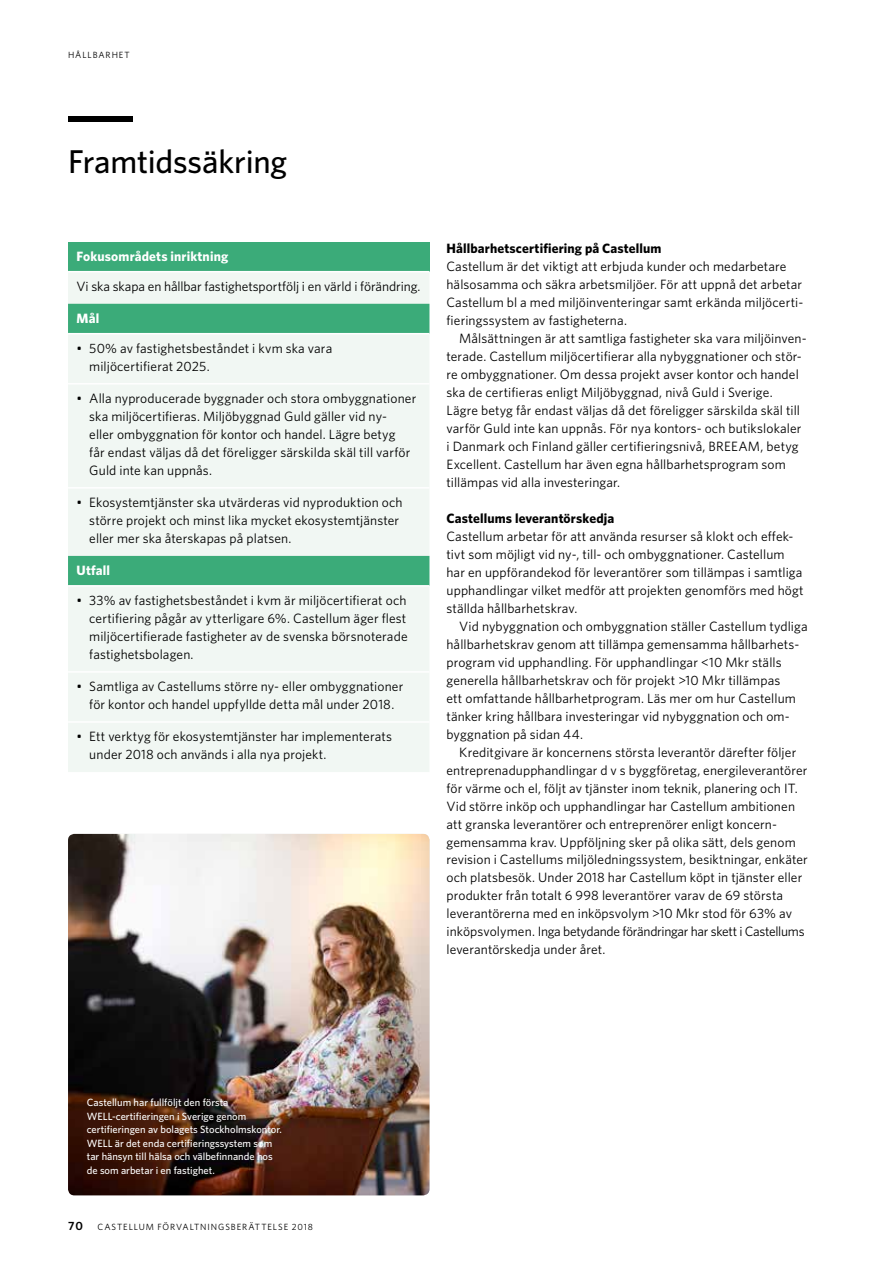
<style>
.page{position:relative;width:893px;height:1263px;background:#fff}
.page>*{position:absolute;margin:0;border:0;box-sizing:border-box;transform-origin:0 0}
.t1{font:500 33px "Whitney";letter-spacing:-.005em;color:#000}
.t2{font:13.5px/18px "Whitney";letter-spacing:.01em;color:#000}
.t3{font:700 13.5px "Whitney";letter-spacing:.01em;color:#000}
.t4{font:700 13.5px "Whitney";letter-spacing:.01em;color:#fff}
.t5{font:500 10.5px/13.5px "Whitney";color:#fff}
.t6{font:9px "Whitney";letter-spacing:.1em;color:#000}
.s1{font-weight:600;font-size:12px}
</style>
<div class="page">
<div style="left:68px;top:116px;width:64px;height:6px;background:#000"></div>
<div style="left:68px;top:242px;width:361px;height:30px;background:#3bab79"></div>
<div style="left:68px;top:273px;width:361px;height:499px;background:#f1f7f3"></div>
<svg style="left:68px;top:304px;width:361px;height:281px;fill:#f1f7f3"></svg>
<hr style="left:68px;top:271px;width:361px;height:1px;background:#fff">
<hr style="left:68px;top:585px;width:361px;height:2px;background:#fff">
<hr style="left:68px;top:333px;width:361px;height:1px;background:#fff">
<hr style="left:68px;top:383px;width:361px;height:1px;background:#fff">
<hr style="left:68px;top:487px;width:361px;height:2px;background:#fff">
<hr style="left:68px;top:671px;width:361px;height:2px;background:#fff">
<hr style="left:68px;top:721px;width:361px;height:2px;background:#fff">
<img style="left:68px;top:834px;width:361px;height:361px">
<p class="t6" style="left:68px;top:49px;width:63px">HÅLLBARHET</p>
<h1 class="t1" style="left:68px;top:139px;width:221px">Framtidssäkring</h1>
<p class="t4" style="left:77px;top:247px;width:153px">Fokusområdets inriktning</p>
<p class="t2" style="left:77px;top:277px;width:345px">Vi ska skapa en hållbar fastighetsportfölj i en värld i förändring.</p>
<p class="t4" style="left:77px;top:309px;width:24px">Mål</p>
<p class="t2" style="left:89px;top:339px;width:245px;text-indent:-13px">• 50% av fastighetsbeståndet i kvm ska vara miljöcertifierat 2025.</p>
<p class="t2" style="left:89px;top:389px;width:329px;text-indent:-13px">• Alla nyproducerade byggnader och stora ombyggnationer ska miljöcertifieras. Miljöbyggnad Guld gäller vid ny-<br>eller ombyggnation för kontor och handel. Lägre betyg<br>får endast väljas då det föreligger särskilda skäl till varför Guld inte kan uppnås.</p>
<p class="t2" style="left:89px;top:493px;width:315px;text-indent:-13px">• Ekosystemtjänster ska utvärderas vid nyproduktion och större projekt och minst lika mycket ekosystemtjänster eller mer ska återskapas på platsen.</p>
<p class="t4" style="left:77px;top:561px;width:35px">Utfall</p>
<p class="t2" style="left:89px;top:591px;width:320px;text-align:justify;text-indent:-13px">• 33% av fastighetsbeståndet i kvm är miljöcertifierat och certifiering pågår av ytterligare 6%. Castellum äger flest miljöcertifierade fastigheter av de svenska börsnoterade fastighetsbolagen.</p>
<p class="t2" style="left:77px;top:677px;width:328px;text-align:center">• Samtliga av Castellums större ny- eller ombyggnationer för kontor och handel uppfyllde detta mål under 2018.</p>
<p class="t2" style="left:89px;top:727px;width:304px;text-indent:-13px">• Ett verktyg för ekosystemtjänster har implementerats under 2018 och används i alla nya projekt.</p>
<p class="t3" style="left:446px;top:239px;width:216px">Hållbarhetscertifiering på Castellum</p>
<p class="t2" style="left:446px;top:256px;width:358px">Castellum är det viktigt att erbjuda kunder och medarbetare hälsosamma och säkra arbetsmiljöer. För att uppnå det arbetar Castellum bl a med miljöinventeringar samt erkända miljöcerti&shy;fieringssystem av fastigheterna.</p>
<p class="t2" style="left:446px;top:328px;width:362px;text-indent:13px">Målsättningen är att samtliga fastigheter ska vara miljöinven&shy;terade. Castellum miljöcertifierar alla nybyggnationer och stör&shy;re ombyggnationer. Om dessa projekt avser kontor och handel ska de certifieras enligt Miljöbyggnad, nivå Guld i Sverige.<br>Lägre betyg får endast väljas då det föreligger särskilda skäl till varför Guld inte kan uppnås. För nya kontors- och butikslokaler i Danmark och Finland gäller certifieringsnivå, BREEAM, betyg Excellent. Castellum har även egna hållbarhetsprogram som tillämpas vid alla investeringar.</p>
<p class="t3" style="left:446px;top:509px;width:169px">Castellums leverantörskedja</p>
<p class="t2" style="left:446px;top:526px;width:359px">Castellum arbetar för att använda resurser så klokt och effek&shy;tivt som möjligt vid ny-, till- och ombyggnationer. Castellum har en uppförandekod för leverantörer som tillämpas i samtliga upphandlingar vilket medför att projekten genomförs med högt ställda hållbarhetskrav.</p>
<p class="t2" style="left:446px;top:616px;width:363px;text-indent:13px">Vid nybyggnation och ombyggnation ställer Castellum tydliga hållbarhetskrav genom att tillämpa gemensamma hållbarhets&shy;program vid upphandling. För upphandlingar &lt;10 Mkr ställs generella hållbarhetskrav och för projekt &gt;10 Mkr tillämpas<br>ett omfattande hållbarhetprogram. Läs mer om hur Castellum tänker kring hållbara investeringar vid nybyggnation och om&shy;byggnation på sidan 44.</p>
<p class="t2" style="left:446px;top:742px;width:363px;text-indent:13px">Kreditgivare är koncernens största leverantör därefter följer entreprenadupphandlingar d v s byggföretag, energileverantörer för värme och el, följt av tjänster inom teknik, planering och IT.<br>Vid större inköp och upphandlingar har Castellum ambitionen att granska leverantörer och entreprenörer enligt koncern&shy;gemensamma krav. Uppföljning sker på olika sätt, dels genom revision i Castellums miljöledningssystem, besiktningar, enkäter och platsbesök. Under 2018 har Castellum köpt in tjänster eller produkter från totalt 6 998 leverantörer varav de 69 största leverantörerna med en inköpsvolym &gt;10 Mkr stod för 63% av inköpsvolymen. Inga betydande förändringar har skett i Castellums leverantörskedja under året.</p>
<p class="t5" style="left:87px;top:1096px;width:196px">Castellum har fullföljt den första WELL-certifieringen i Sverige genom certifieringen av bolagets Stockholmskontor.<br>WELL är det enda certifieringssystem som tar hänsyn till hälsa och välbefinnande hos de som arbetar i en fastighet.</p>
<p class="t6" style="left:68px;top:1221px;width:246px"><span class="s1">70</span> CASTELLUM FÖRVALTNINGSBERÄTTELSE 2018</p>
</div>
